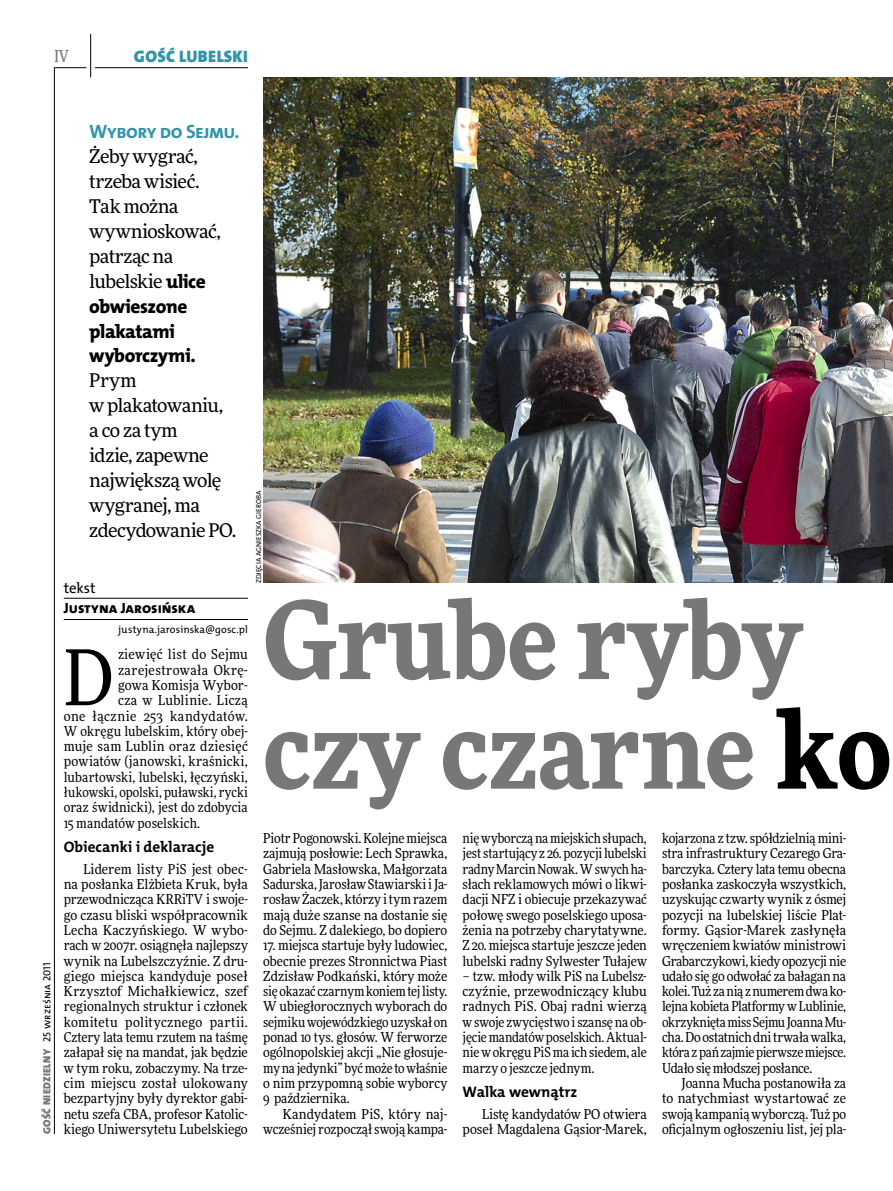
<style>
.page{position:relative;width:893px;height:1191px;background:#fff}
.page>*{position:absolute;margin:0;border:0;box-sizing:border-box;transform-origin:0 0}
.t1{font:900 108px/109.5px "Freeday Narrow";color:#777778}
.t2{font:76.95px "Freeday Narrow News";color:#000}
.t3{font:19.35px/24.9px "The Mix HP8 Ex Bld";letter-spacing:-.025em;color:#000}
.t4{font:19.35px "The Mix HP7 Bld";letter-spacing:-.03em;color:#2f95a8}
.t5{font:18.9px/24.9px "Freeday News";letter-spacing:-.03em;color:#000}
.t6{font:16.65px "The Mix HP9 Blk";letter-spacing:.02em;color:#2f95a8}
.t7{font:500 16.5px "Freeday Narrow";color:#777778;scale:.9 1}
.t8{font:15.3px "The Mix HP7 Bld";color:#000}
.t9{font:14.85px "The Mix HP8 Ex Bld";color:#000}
.t10{font:14.85px "The Mix HP5 Plain";letter-spacing:-.005em;color:#000}
.t11{font:13.65px/15.3px "Freeday Narrow News";color:#000;text-align:justify}
.t12{font:13.65px "Freeday Narrow News";letter-spacing:.02em;color:#000}
.t13{font:13.65px "Freeday Narrow News";letter-spacing:.025em;color:#000}
.t14{font:13.65px "Freeday Narrow News";letter-spacing:.035em;color:#000}
.t15{font:10.5px "The Mix HP9 Blk";letter-spacing:.025em;color:#777778}
.t16{font:10.5px "The Mix HP5 Plain";letter-spacing:.01em;color:#000}
.t17{font:7.2px "The Mix HP5 Plain";color:#000}
.s1{font-family:"The Mix HP5 Plain";color:#000}
.s2{font-family:"The Mix HP8 Ex Bld";font-size:19.35px}
.s3{color:#000}
</style>
<div class="page">
<hr style="left:54px;top:67px;width:1px;height:1067px;background:#000">
<hr style="left:90px;top:34px;width:1px;height:43px;background:#000">
<hr style="left:54px;top:67px;width:32px;height:1px;background:#000">
<hr style="left:95px;top:67px;width:153px;height:1px;background:#000">
<img style="left:263px;top:77px;width:630px;height:506px">
<hr style="left:64px;top:598px;width:184px;height:1px;background:#000">
<hr style="left:64px;top:619px;width:184px;height:1px;background:#000">
<p class="t7" style="left:54px;top:46px;width:17px">IV</p>
<p class="t6" style="left:134px;top:46px;width:115px">GOŚĆ LUBELSKI</p>
<p class="t15" style="left:40px;top:1134px;width:173px;rotate:-90deg">GOŚĆ NIEDZIELNY <span class="s1">25 września 2011</span></p>
<h3 class="t4" style="left:89px;top:119px;width:152px">Wybory do Sejmu.</h3>
<h3 class="t5" style="left:89px;top:144px;width:133px">Żeby wygrać, trzeba wisieć.<br>Tak można wywnioskować, patrząc na lubelskie <span class="s2">ulice</span></h3>
<h3 class="t3" style="left:89px;top:294px;width:108px">obwieszone plakatami wyborczymi.</h3>
<h3 class="t5" style="left:89px;top:368px;width:149px">Prym<br>w plakatowaniu, a co za tym<br>idzie, zapewne największą wolę wygranej, ma zdecydowanie PO.</h3>
<p class="t17" style="left:254px;top:583px;width:94px;rotate:-90deg">zdjęcia Agnieszka Gieroba</p>
<p class="t10" style="left:64px;top:579px;width:33px">tekst</p>
<p class="t9" style="left:64px;top:599px;width:133px">Justyna Jarosińska</p>
<p class="t16" style="left:118px;top:622px;width:131px">justyna.jarosinska@gosc.pl</p>
<h1 class="t1" style="left:263px;top:582px;width:630px">Grube ryby czy czarne <span class="s3">ko</span></h1>
<h2 class="t2" style="left:64px;top:630px;width:51px">D</h2>
<p class="t12" style="left:118px;top:646px;width:131px">ziewięć list do Sejmu</p>
<p class="t13" style="left:118px;top:661px;width:131px">zarejestrowała Okrę-</p>
<p class="t11" style="left:118px;top:677px;width:131px">gowa Komisja Wybor-</p>
<p class="t13" style="left:118px;top:692px;width:131px">cza w Lublinie. Liczą</p>
<p class="t14" style="left:64px;top:707px;width:186px">one łącznie 253 kandydatów.</p>
<p class="t11" style="left:64px;top:723px;width:186px">W okręgu lubelskim, który obej-</p>
<p class="t12" style="left:64px;top:738px;width:186px">muje sam Lublin oraz dziesięć</p>
<p class="t11" style="left:64px;top:754px;width:186px">powiatów (janowski, kraśnicki,</p>
<p class="t11" style="left:64px;top:769px;width:186px">lubartowski, lubelski, łęczyński,</p>
<p class="t11" style="left:64px;top:784px;width:186px">łukowski, opolski, puławski, rycki</p>
<p class="t11" style="left:64px;top:799px;width:186px">oraz świdnicki), jest do zdobycia</p>
<p class="t11" style="left:64px;top:815px;width:138px">15 mandatów poselskich.</p>
<p class="t8" style="left:64px;top:837px;width:152px">Obiecanki i deklaracje</p>
<p class="t11" style="left:64px;top:861px;width:186px;text-indent:20px">Liderem listy PiS jest obec&shy;na posłanka Elżbieta Kruk, była przewodnicząca KRRiTV i swoje&shy;go czasu bliski współpracownik Lecha Kaczyńskiego. W wybo&shy;rach w 2007r. osiągnęła najlepszy wynik na Lubelszczyźnie. Z dru&shy;giego miejsca kandyduje poseł Krzysztof Michałkiewicz, szef regionalnych struktur i członek komitetu politycznego partii.<br>Cztery lata temu rzutem na taśmę załapał się na mandat, jak będzie w tym roku, zobaczymy. Na trze&shy;cim miejscu został ulokowany bezpartyjny były dyrektor gabi&shy;netu szefa CBA, profesor Katolic&shy;kiego Uniwersytetu Lubelskiego</p>
<p class="t11" style="left:263px;top:830px;width:186px">Piotr Pogonowski. Kolejne miejsca zajmują posłowie: Lech Sprawka, Gabriela Masłowska, Małgorzata Sadurska, Jarosław Stawiarski i Ja&shy;rosław Żaczek, którzy i tym razem mają duże szanse na dostanie się do Sejmu. Z dalekiego, bo dopiero</p>
<p class="t11" style="left:263px;top:937px;width:186px">17. miejsca startuje były ludowiec, obecnie prezes Stronnictwa Piast Zdzisław Podkański, który może się okazać czarnym koniem tej listy.<br>W ubiegłorocznych wyborach do sejmiku wojewódzkiego uzyskał on ponad 10 tys. głosów. W ferworze ogólnopolskiej akcji „Nie głosuje&shy;my na jedynki” być może to właśnie o nim przypomną sobie wyborcy 9 października.</p>
<p class="t11" style="left:263px;top:1106px;width:186px;text-align:right">Kandydatem PiS, który naj&shy;wcześniej rozpoczął swoją kampa-</p>
<p class="t11" style="left:463px;top:830px;width:186px">nię wyborczą na miejskich słupach, jest startujący z 26. pozycji lubelski radny Marcin Nowak. W swych ha&shy;słach reklamowych mówi o likwi&shy;dacji NFZ i obiecuje przekazywać połowę swego poselskiego uposa&shy;żenia na potrzeby charytatywne.<br>Z 20. miejsca startuje jeszcze jeden lubelski radny Sylwester Tułajew</p>
<p class="t11" style="left:463px;top:968px;width:186px">– tzw. młody wilk PiS na Lubelsz&shy;czyźnie, przewodniczący klubu radnych PiS. Obaj radni wierzą w swoje zwycięstwo i szansę na ob&shy;jęcie mandatów poselskich. Aktual&shy;nie w okręgu PiS ma ich siedem, ale marzy o jeszcze jednym.</p>
<p class="t8" style="left:463px;top:1081px;width:116px">Walka wewnątrz</p>
<p class="t11" style="left:463px;top:1106px;width:186px;text-align:right">Listę kandydatów PO otwiera poseł Magdalena Gąsior-Marek,</p>
<p class="t11" style="left:662px;top:830px;width:186px">kojarzona z tzw. spółdzielnią mini&shy;stra infrastruktury Cezarego Gra&shy;barczyka. Cztery lata temu obecna posłanka zaskoczyła wszystkich, uzyskując czwarty wynik z ósmej pozycji na lubelskiej liście Plat&shy;formy. Gąsior-Marek zasłynęła wręczeniem kwiatów ministrowi Grabarczykowi, kiedy opozycji nie udało się go odwołać za bałagan na kolei. Tuż za nią z numerem dwa ko&shy;lejna kobieta Platformy w Lublinie, okrzyknięta miss Sejmu Joanna Mu&shy;cha. Do ostatnich dni trwała walka, która z pań zajmie pierwsze miejsce.<br>Udało się młodszej posłance.</p>
<p class="t11" style="left:662px;top:1075px;width:186px;text-indent:20px">Joanna Mucha postanowiła za to natychmiast wystartować ze swoją kampanią wyborczą. Tuż po oficjalnym ogłoszeniu list, jej pla-</p>
</div>
